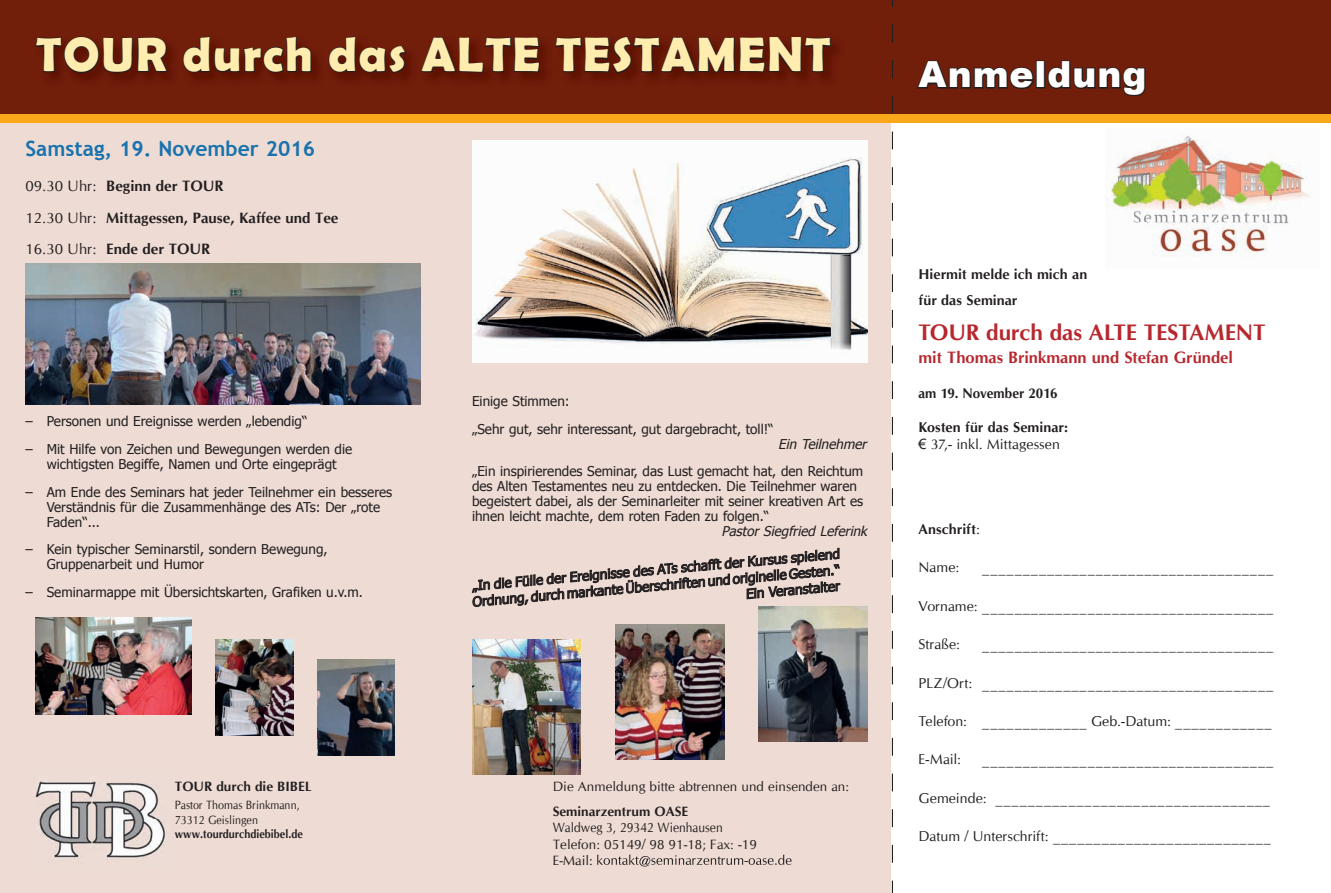
<style>
.page{position:relative;width:1331px;height:893px;background:#711e0a}
.page>*{position:absolute;margin:0;border:0;box-sizing:border-box;transform-origin:0 0}
.t1{font:700 48.3px "Berlin Sans FB Demi";letter-spacing:.04em;color:#ffedb0}
.t2{font:900 36px "Arial";letter-spacing:.025em;color:#fff}
.t3{font:700 22.5px "Cg Omega";letter-spacing:-.01em;color:#b7282e}
.t4{font:700 21px "Trebuchet MS";color:#1972ad}
.t5{font:700 16.5px "Cg Omega";color:#b7282e}
.t6{font:700 15px/31.2px "Cg Omega";color:#231f20}
.t7{font:14.25px "Cg Omega";color:#231f20}
.t8{font:700 14.25px/25.7px "Cg Omega";color:#231f20}
.t9{font:700 14.25px "Cg Omega";color:#231f20;scale:.94 1}
.t10{font:13.5px/15px "Tahoma";color:#231f20}
.t11{font:13.5px/16.2px "Cg Omega";color:#231f20;scale:.9 1}
.t12{font:13.5px "Cg Omega";color:#231f20}
.t13{font:italic 13.5px "Tahoma";color:#231f20}
.t14{font:700 13.5px "Cg Omega";color:#231f20}
.t15{font:13.35px/16px "Tahoma";color:#231f20;text-align:right}
.t16{font:12px/14.4px "Cg Omega";color:#231f20;scale:.9 1}
.t17{font:700 12px "Cg Omega";color:#231f20;scale:.9 1}
.s1{font-weight:400}
.s2{font-family:"Arial";font-weight:400}
</style>
<div class="page">
<div style="left:892px;top:118px;width:439px;height:775px;background:#fff"></div>
<div style="left:0;top:122px;width:892px;height:771px;background:#eedcd4"></div>
<div style="left:0;top:114px;width:1331px;height:8px;background:#f9a71b"></div>
<svg style="left:35px;top:36px;width:133px;height:38px"></svg>
<svg style="left:182px;top:36px;width:130px;height:38px"></svg>
<svg style="left:328px;top:36px;width:78px;height:38px"></svg>
<svg style="left:421px;top:37px;width:120px;height:37px"></svg>
<svg style="left:555px;top:36px;width:277px;height:38px"></svg>
<svg style="left:597px;top:855px;width:194px;height:12px;background:#c6b7b1"></svg>
<svg style="left:892px;top:881px;width:1px;height:12px"></svg>
<svg style="left:892px;top:845px;width:1px;height:18px"></svg>
<svg style="left:892px;top:809px;width:1px;height:18px"></svg>
<svg style="left:892px;top:774px;width:1px;height:17px"></svg>
<svg style="left:892px;top:738px;width:1px;height:18px"></svg>
<svg style="left:892px;top:702px;width:1px;height:18px"></svg>
<svg style="left:892px;top:667px;width:1px;height:17px"></svg>
<svg style="left:892px;top:631px;width:1px;height:18px"></svg>
<svg style="left:892px;top:595px;width:1px;height:18px"></svg>
<svg style="left:892px;top:560px;width:1px;height:17px"></svg>
<svg style="left:892px;top:524px;width:1px;height:18px"></svg>
<svg style="left:892px;top:488px;width:1px;height:18px"></svg>
<svg style="left:892px;top:453px;width:1px;height:17px"></svg>
<svg style="left:892px;top:417px;width:1px;height:18px"></svg>
<svg style="left:892px;top:381px;width:1px;height:18px"></svg>
<svg style="left:892px;top:346px;width:1px;height:17px"></svg>
<svg style="left:892px;top:310px;width:1px;height:18px"></svg>
<svg style="left:892px;top:274px;width:1px;height:18px"></svg>
<svg style="left:892px;top:239px;width:1px;height:17px"></svg>
<svg style="left:892px;top:203px;width:1px;height:18px"></svg>
<svg style="left:892px;top:167px;width:1px;height:18px"></svg>
<svg style="left:892px;top:132px;width:1px;height:17px"></svg>
<svg style="left:892px;top:96px;width:1px;height:18px"></svg>
<svg style="left:892px;top:60px;width:1px;height:18px"></svg>
<svg style="left:892px;top:25px;width:1px;height:17px"></svg>
<svg style="left:917px;top:60px;width:119px;height:29px"></svg>
<div style="left:1036px;top:61px;width:9px;height:28px;border:2px solid #231f20"></div>
<svg style="left:1047px;top:60px;width:99px;height:36px"></svg>
<img style="left:35px;top:618px;width:157px;height:96px">
<img style="left:216px;top:639px;width:77px;height:97px">
<img style="left:472px;top:140px;width:395px;height:223px">
<img style="left:472px;top:640px;width:109px;height:135px">
<img style="left:615px;top:624px;width:109px;height:135px">
<img style="left:26px;top:771px;width:149px;height:96px">
<img style="left:1106px;top:136px;width:204px;height:121px">
<img style="left:26px;top:264px;width:395px;height:140px">
<img style="left:759px;top:606px;width:108px;height:135px">
<img style="left:317px;top:659px;width:78px;height:97px">
<svg style="left:471px;top:547px;width:370px;height:61px;background:#c5b6b0"></svg>
<h1 class="t1" style="left:36px;top:27px;width:796px">TOUR durch das ALTE TESTAMENT</h1>
<h3 class="t4" style="left:26px;top:135px;width:291px">Samstag, 19. November 2016</h3>
<p class="t6" style="left:26px;top:171px;width:314px"><span class="s1">09.30 Uhr:</span> Beginn der TOUR<br><span class="s1">12.30 Uhr:</span> Mittagessen, Pause, Kaffee und Tee<br><span class="s1">16.30 Uhr:</span> Ende der TOUR</p>
<p class="t10" style="left:26px;top:414px;width:283px">– Personen und Ereignisse werden „lebendig“</p>
<p class="t10" style="left:26px;top:442px;width:328px;text-align:center">– Mit Hilfe von Zeichen und Bewegungen werden die wichtigsten Begiffe, Namen und Orte eingeprägt</p>
<p class="t10" style="left:47px;top:485px;width:347px;text-indent:-21px">– Am Ende des Seminars hat jeder Teilnehmer ein besseres<br>Verständnis für die Zusammenhänge des ATs: Der „rote<br>Faden“...</p>
<p class="t10" style="left:47px;top:543px;width:282px;text-indent:-21px">– Kein typischer Seminarstil, sondern Bewegung,<br>Gruppenarbeit und Humor</p>
<p class="t10" style="left:26px;top:585px;width:339px">– Seminarmappe mit Übersichtskarten, Grafiken u.v.m.</p>
<p class="t14" style="left:175px;top:778px;width:138px">TOUR durch die BIBEL</p>
<p class="t16" style="left:175px;top:798px;width:140px">Pastor Thomas Brinkmann,<br>73312 Geislingen</p>
<p class="t17" style="left:175px;top:827px;width:144px">www.tourdurchdiebibel.de</p>
<p class="t10" style="left:472px;top:388px;width:303px;line-height:27.8px">Einige Stimmen:<br>„Sehr gut, sehr interessant, gut dargebracht, toll!“</p>
<p class="t13" style="left:778px;top:435px;width:94px">EinTeilnehmer</p>
<p class="t10" style="left:472px;top:465px;width:393px">„Ein inspirierendes Seminar, das Lust gemacht hat, den Reichtum des Alten Testamentes neu zu entdecken. Die Teilnehmer waren begeistert dabei, als der Seminarleiter mit seiner kreativen Art es ihnen leicht machte, dem roten Faden zu folgen.“</p>
<p class="t13" style="left:722px;top:522px;width:151px">PastorSiegfriedLeferink</p>
<p class="t15" style="left:470px;top:579px;width:372px;rotate:-5deg">„In die Fülle der Ereignisse des ATs schafft der Kursus spielend<br>Ordnung, durch markante Überschriften und originelle Gesten.“<br>Ein Veranstalter</p>
<p class="t12" style="left:553px;top:779px;width:298px">Die Anmeldung bitte abtrennen und einsenden an:</p>
<p class="t14" style="left:553px;top:804px;width:137px">Seminarzentrum OASE</p>
<p class="t11" style="left:553px;top:820px;width:228px">Waldweg 3, 29342 Wienhausen<br>Telefon: 05149/ 98 91-18; Fax: -19<br>E-Mail:</p>
<h2 class="t2" style="left:918px;top:48px;width:230px">Anmeldung</h2>
<p class="t8" style="left:918px;top:262px;width:170px">Hiermit melde ich mich an für das Seminar</p>
<h3 class="t3" style="left:918px;top:320px;width:349px">TOUR durch das ALTE TESTAMENT</h3>
<p class="t5" style="left:918px;top:348px;width:316px">mit Thomas Brinkmann und Stefan Gründel</p>
<p class="t9" style="left:918px;top:384px;width:149px">am 19. November 2016</p>
<p class="t8" style="left:918px;top:418px;width:151px;line-height:17.1px">Kosten für das Seminar: <span class="s2">€</span> <span class="s1">37,- inkl. Mittagessen</span></p>
<p class="t8" style="left:918px;top:516px;width:63px">Anschrift<span class="s1">:</span></p>
<p class="t7" style="left:918px;top:560px;width:42px">Name:</p>
<p class="t7" style="left:982px;top:560px;width:292px">____________________________________</p>
<p class="t7" style="left:918px;top:598px;width:356px">Vorname: ____________________________________</p>
<p class="t7" style="left:918px;top:636px;width:43px">Straße:</p>
<p class="t7" style="left:982px;top:636px;width:292px">____________________________________</p>
<p class="t7" style="left:918px;top:675px;width:356px">PLZ/Ort: ____________________________________</p>
<p class="t7" style="left:918px;top:713px;width:355px">Telefon: _____________ Geb.-Datum: ____________</p>
<p class="t7" style="left:918px;top:751px;width:44px">E-Mail:</p>
<p class="t7" style="left:982px;top:751px;width:292px">____________________________________</p>
<p class="t7" style="left:918px;top:790px;width:353px">Gemeinde: __________________________________</p>
<p class="t7" style="left:918px;top:828px;width:354px">Datum / Unterschrift: ___________________________</p>
</div>
